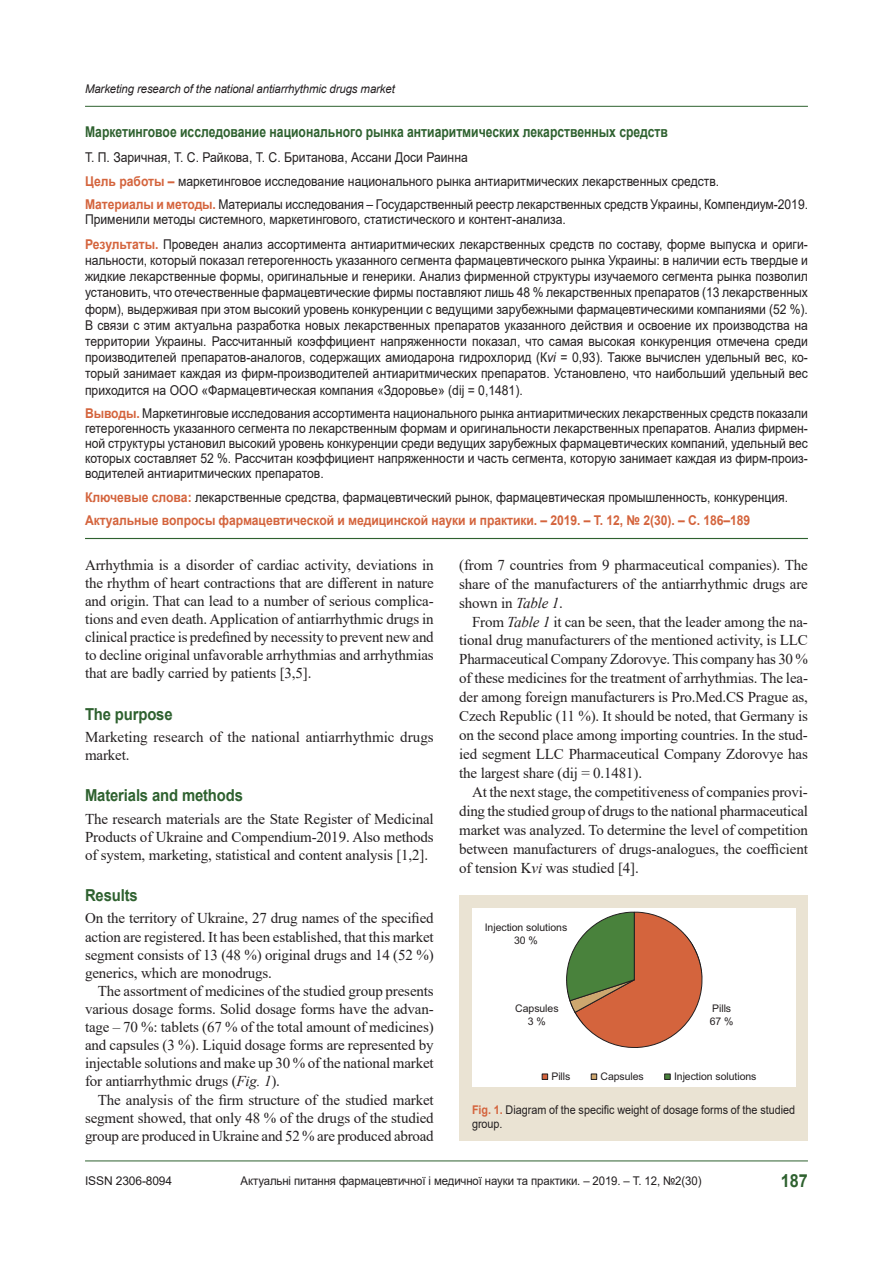
<style>
.page{position:relative;width:893px;height:1263px;background:#fff}
.page>*{position:absolute;margin:0;border:0;box-sizing:border-box;transform-origin:0 0}
.t1{font:700 18px "Arial";color:#2e612f;scale:.9 1}
.nazva{font:700 16.5px "Arial";letter-spacing:-.01em;color:#2e612f;scale:.9 1}
.tecst{font:15px/18.9px "Times New Roman";letter-spacing:-.01em;color:#231f20;text-align:justify}
.tecst_1{font:15px/18.1px "Times New Roman";letter-spacing:-.01em;color:#231f20;text-align:justify}
.резюме_назв{font:700 14.85px "Arial";color:#2e612f;scale:.82 1}
.резюме_авт{font:13.5px/16.2px "Arial";color:#231f20;text-align:justify;scale:.9 1}
.резюме{font:13.5px/15px "Arial";color:#231f20;scale:.9 1}
.резюме_низ{font:700 13.5px "Arial";letter-spacing:-.005em;color:#d4643d;scale:.9 1}
.примечание{font:12px "Arial";letter-spacing:-.01em;color:#231f20;scale:.95 1}
.примечание-2{font:12px/14.4px "Arial";letter-spacing:-.01em;color:#231f20;scale:.9 1}
.Колонтитул_автор_наз{font:italic 12px "Arial";letter-spacing:-.01em;color:#231f20;scale:.95 1}
.примечание-3{font:12px "Arial";letter-spacing:-.01em;color:#231f20}
.t2{font:10.5px/12.6px "Arial";letter-spacing:-.005em;color:#231f20;text-align:center}
.s1{font-weight:700;color:#d4643d}
.s2{font-style:italic}
</style>
<div class="page">
<hr style="left:85px;top:1160px;width:723px;height:1px;background:#2e612f">
<hr style="left:85px;top:106px;width:723px;height:1px;background:#2e612f">
<hr style="left:85px;top:538px;width:723px;height:1px;background:#2e612f">
<div style="left:459px;top:895px;width:349px;height:246px;background:#eae3d3"></div>
<div style="left:472px;top:908px;width:323px;height:178px;background:#fff"></div>
<svg style="left:566px;top:911px;width:137px;height:137px"></svg>
<svg style="left:542px;top:1073px;width:6px;height:7px"></svg>
<svg style="left:591px;top:1073px;width:6px;height:7px"></svg>
<div style="left:664px;top:1073px;width:7px;height:7px;background:#49823c;border:1px solid #231f20"></div>
<p class="Колонтитул_автор_наз" style="left:85px;top:81px;width:328px">Marketing research of the national antiarrhythmic drugs market</p>
<p class="резюме_назв" style="left:85px;top:122px;width:712px">Маркетинговое исследование национального рынка антиаритмических лекарственных средств</p>
<p class="резюме_авт" style="left:85px;top:149px;width:427px">Т. П. Заричная, Т. С. Райкова, Т. С. Британова, Ассани Доси Раинна</p>
<p class="резюме" style="left:85px;top:173px;width:706px"><span class="s1">Цель работы –</span> маркетинговое исследование национального рынка антиаритмических лекарственных средств.</p>
<p class="резюме" style="left:85px;top:197px;width:805px"><span class="s1">Материалы и методы.</span> Материалы исследования – Государственный реестр лекарственных средств Украины, Компендиум-2019.<br>Применили методы системного, маркетингового, статистического и контент-анализа.</p>
<p class="резюме_авт" style="left:85px;top:236px;width:805px"><span class="s1">Результаты.</span> Проведен анализ ассортимента антиаритмических лекарственных средств по составу, форме выпуска и ориги&shy;нальности, который показал гетерогенность указанного сегмента фармацевтического рынка Украины: в наличии есть твердые и жидкие лекарственные формы, оригинальные и генерики. Анализ фирменной структуры изучаемого сегмента рынка позволил установить, что отечественные фармацевтические фирмы поставляют лишь 48 % лекарственных препаратов (13 лекарственных форм), выдерживая при этом высокий уровень конкуренции с ведущими зарубежными фармацевтическими компаниями (52 %).<br>В связи с этим актуальна разработка новых лекарственных препаратов указанного действия и освоение их производства на территории Украины. Рассчитанный коэффициент напряженности показал, что самая высокая конкуренция отмечена среди производителей препаратов-аналогов, содержащих амиодарона гидрохлорид (К<span class="s2">vi</span> = 0,93). Также вычислен удельный вес, ко&shy;торый занимает каждая из фирм-производителей антиаритмических препаратов. Установлено, что наибольший удельный вес приходится на ООО «Фармацевтическая компания «Здоровье» (dij = 0,1481).</p>
<p class="резюме" style="left:85px;top:406px;width:805px;text-align:justify"><span class="s1">Выводы.</span> Маркетинговые исследования ассортимента национального рынка антиаритмических лекарственных средств показали гетерогенность указанного сегмента по лекарственным формам и оригинальности лекарственных препаратов. Анализ фирмен&shy;ной структуры установил высокий уровень конкуренции среди ведущих зарубежных фармацевтических компаний, удельный вес которых составляет 52 %. Рассчитан коэффициент напряженности и часть сегмента, которую занимает каждая из фирм-произ&shy;водителей антиаритмических препаратов.</p>
<p class="резюме" style="left:85px;top:489px;width:783px"><span class="s1">Ключевые слова:</span> лекарственные средства, фармацевтический рынок, фармацевтическая промышленность, конкуренция.</p>
<p class="резюме_низ" style="left:85px;top:511px;width:741px">Актуальные вопросы фармацевтической и медицинской науки и практики. – 2019. – Т. 12, № 2(30). – С. 186–189</p>
<p class="tecst_1" style="left:85px;top:555px;width:350px">Arrhythmia is a disorder of cardiac activity, deviations in the rhythm of heart contractions that are different in nature and origin. That can lead to a number of serious complica&shy;tions and even death.Application of antiarrhythmic drugs in clinical practice is predefined by necessity to prevent new and to decline original unfavorable arrhythmias and arrhythmias that are badly carried by patients [3,5].</p>
<p class="nazva" style="left:85px;top:702px;width:99px">The purpose</p>
<p class="tecst_1" style="left:85px;top:727px;width:350px">Marketing research of the national antiarrhythmic drugs market.</p>
<p class="nazva" style="left:85px;top:784px;width:177px">Materials and methods</p>
<p class="tecst_1" style="left:85px;top:809px;width:350px">The research materials are the State Register of Medicinal Products of Ukraine and Compendium-2019. Also methods of system, marketing, statistical and content analysis [1,2].</p>
<p class="nazva" style="left:85px;top:883px;width:60px">Results</p>
<p class="tecst_1" style="left:85px;top:909px;width:350px">On the territory of Ukraine, 27 drug names of the specified action are registered. It has been established, that this market segment consists of 13 (48 %) original drugs and 14 (52 %) generics, which are monodrugs.</p>
<p class="tecst" style="left:85px;top:981px;width:350px;line-height:18.1px;text-indent:13px">The assortment of medicines of the studied group presents various dosage forms. Solid dosage forms have the advan&shy;tage – 70 %: tablets (67 % of the total amount of medicines) and capsules (3 %). Liquid dosage forms are represented by injectable solutions and make up 30 % of the national market for antiarrhythmic drugs (<span class="s2">Fig. 1</span>).</p>
<p class="tecst" style="left:85px;top:1090px;width:350px;line-height:18.1px;text-indent:13px">The analysis of the firm structure of the studied market segment showed, that only 48 % of the drugs of the studied group are produced in Ukraine and 52 % are produced abroad</p>
<p class="tecst" style="left:459px;top:555px;width:350px">(from 7 countries from 9 pharmaceutical companies). The share of the manufacturers of the antiarrhythmic drugs are shown in <span class="s2">Table 1</span>.</p>
<p class="tecst" style="left:459px;top:611px;width:350px;text-indent:13px">From <span class="s2">Table 1</span> it can be seen, that the leader among the na&shy;tional drug manufacturers of the mentioned activity, is LLC Pharmaceutical Company Zdorovye.This company has 30 % of these medicines for the treatment of arrhythmias. The lea&shy;der among foreign manufacturers is Pro.Med.CS Prague as, Czech Republic (11 %). It should be noted, that Germany is on the second place among importing countries. In the stud&shy;ied segment LLC Pharmaceutical Company Zdorovye has the largest share (dij = 0.1481).</p>
<p class="tecst" style="left:459px;top:782px;width:350px;text-indent:13px">At the next stage, the competitiveness of companies provi&shy;ding the studied group of drugs to the national pharmaceutical market was analyzed. To determine the level of competition between manufacturers of drugs-analogues, the coefficient of tension K<span class="s2">vi</span> was studied [4].</p>
<p class="t2" style="left:485px;top:921px;width:84px">Injection solutions<br>30 %</p>
<p class="t2" style="left:515px;top:1002px;width:45px">Capsules<br>3 %</p>
<p class="t2" style="left:710px;top:1002px;width:25px;text-align:left">Pills<br>67 %</p>
<p class="t2" style="left:551px;top:1069px;width:21px">Pills</p>
<p class="t2" style="left:600px;top:1069px;width:45px">Capsules</p>
<p class="t2" style="left:674px;top:1069px;width:84px">Injection solutions</p>
<p class="примечание-2" style="left:472px;top:1102px;width:361px"><span class="s1">Fig. 1.</span> Diagram of the specific weight of dosage forms of the studied group.</p>
<p class="примечание-3" style="left:85px;top:1172px;width:89px">ISSN 2306-8094</p>
<p class="примечание" style="left:241px;top:1172px;width:487px">Актуальні питання фармацевтичної і медичної науки та практики. – 2019. – Т. 12, №2(30)</p>
<p class="t1" style="left:781px;top:1168px;width:32px">187</p>
</div>
